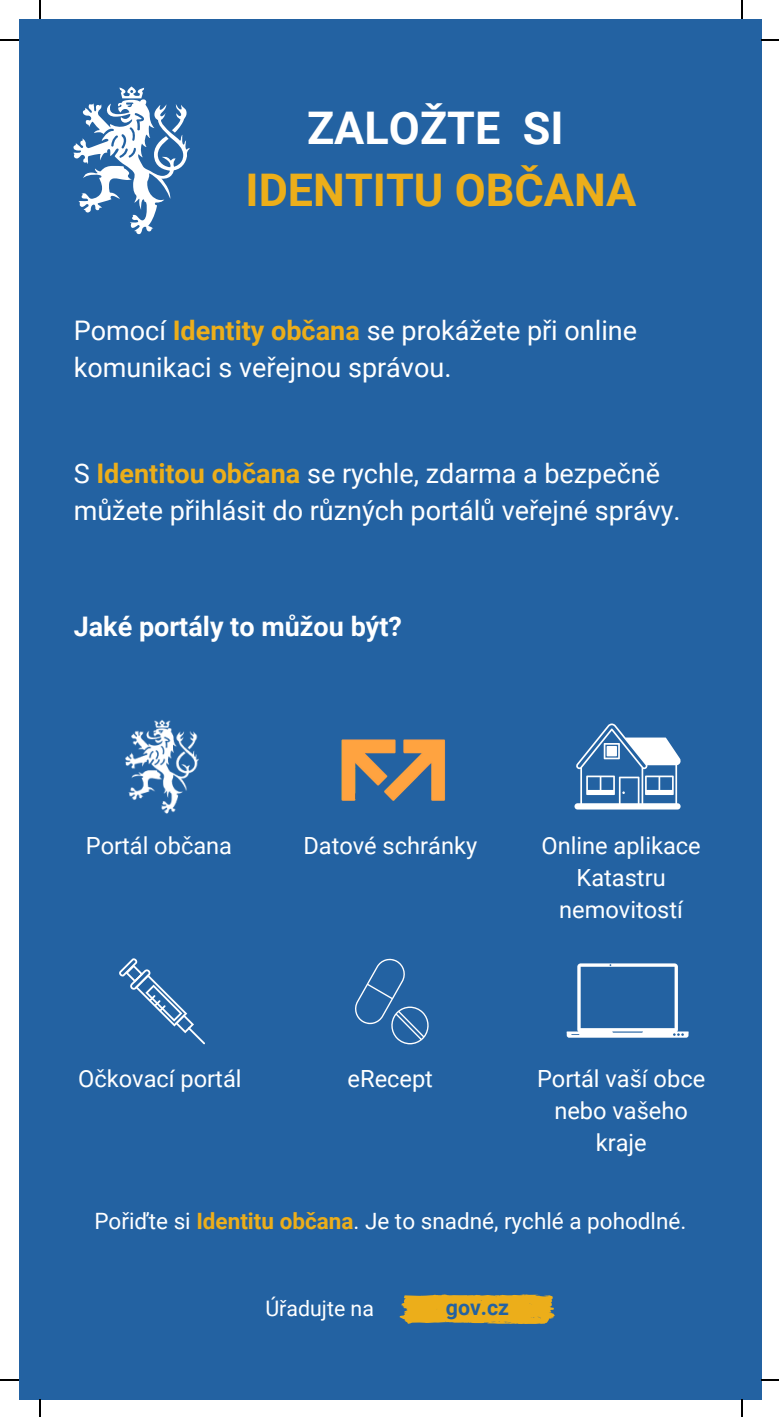
<style>
.page{position:relative;width:779px;height:1417px;background:#fff}
.page>*{position:absolute;margin:0;border:0;box-sizing:border-box;transform-origin:0 0}
.t1{font:700 45px "Roboto";color:#ecae1a}
.t2{font:700 45px "Roboto";color:#fff}
.t3{font:27px/37.1px "Roboto";color:#fff}
.t4{font:700 27px "Roboto";color:#fff}
.t5{font:23.62px/31.9px "Roboto";color:#fff;text-align:center}
.t6{font:22.5px "Roboto";color:#fff}
.t7{font:21.38px "Roboto";color:#fff}
.t8{font:700 21.38px "Roboto";color:#2362a2}
.s1{font-weight:700;color:#ecae1a}
</style>
<div class="page">
<div style="left:19px;top:19px;width:742px;height:1380px;background:#2362a2"></div>
<img style="left:125px;top:720px;width:74px;height:94px">
<img style="left:341px;top:739px;width:105px;height:62px">
<svg style="left:119px;top:958px;width:86px;height:86px"></svg>
<svg style="left:355px;top:958px;width:74px;height:86px"></svg>
<svg style="left:73px;top:86px;width:117px;height:148px"></svg>
<svg style="left:399px;top:1294px;width:155px;height:30px;background:#d3a42a"></svg>
<svg style="left:574px;top:723px;width:106px;height:86px"></svg>
<svg style="left:566px;top:963px;width:123px;height:74px"></svg>
<svg style="left:39px;top:0;width:1px;height:19px"></svg>
<svg style="left:0;top:39px;width:19px;height:1px"></svg>
<svg style="left:741px;top:0;width:1px;height:19px"></svg>
<svg style="left:761px;top:39px;width:18px;height:1px"></svg>
<svg style="left:39px;top:1399px;width:1px;height:17px"></svg>
<svg style="left:0;top:1379px;width:19px;height:1px"></svg>
<svg style="left:741px;top:1399px;width:1px;height:17px"></svg>
<svg style="left:761px;top:1379px;width:18px;height:1px"></svg>
<p class="t2" style="left:307px;top:102px;width:258px">ZALOŽTE SI</p>
<p class="t1" style="left:245px;top:164px;width:392px">IDENTITU OBČANA</p>
<p class="t3" style="left:74px;top:312px;width:564px">Pomocí <span class="s1">Identity občana</span> se prokážete při online komunikaci s veřejnou správou.</p>
<p class="t3" style="left:74px;top:455px;width:608px">S <span class="s1">Identitou občana</span> se rychle, zdarma a bezpečně můžete přihlásit do různých portálů veřejné správy.</p>
<p class="t4" style="left:74px;top:611px;width:330px">Jaké portály to můžou být?</p>
<p class="t5" style="left:86px;top:829px;width:148px">Portál občana</p>
<p class="t5" style="left:303px;top:829px;width:175px">Datové schránky</p>
<p class="t5" style="left:541px;top:829px;width:161px">Online aplikace<br>Katastru nemovitostí</p>
<p class="t5" style="left:78px;top:1062px;width:165px">Očkovací portál</p>
<p class="t5" style="left:347px;top:1062px;width:87px">eRecept</p>
<p class="t5" style="left:537px;top:1062px;width:170px">Portál vaší obce nebo vašeho kraje</p>
<p class="t6" style="left:94px;top:1207px;width:593px">Pořiďte si <span class="s1">Identitu občana</span>. Je to snadné, rychlé a pohodlné.</p>
<p class="t7" style="left:265px;top:1296px;width:110px">Úřadujte na</p>
<p class="t8" style="left:446px;top:1295px;width:65px">gov.cz</p>
</div>
